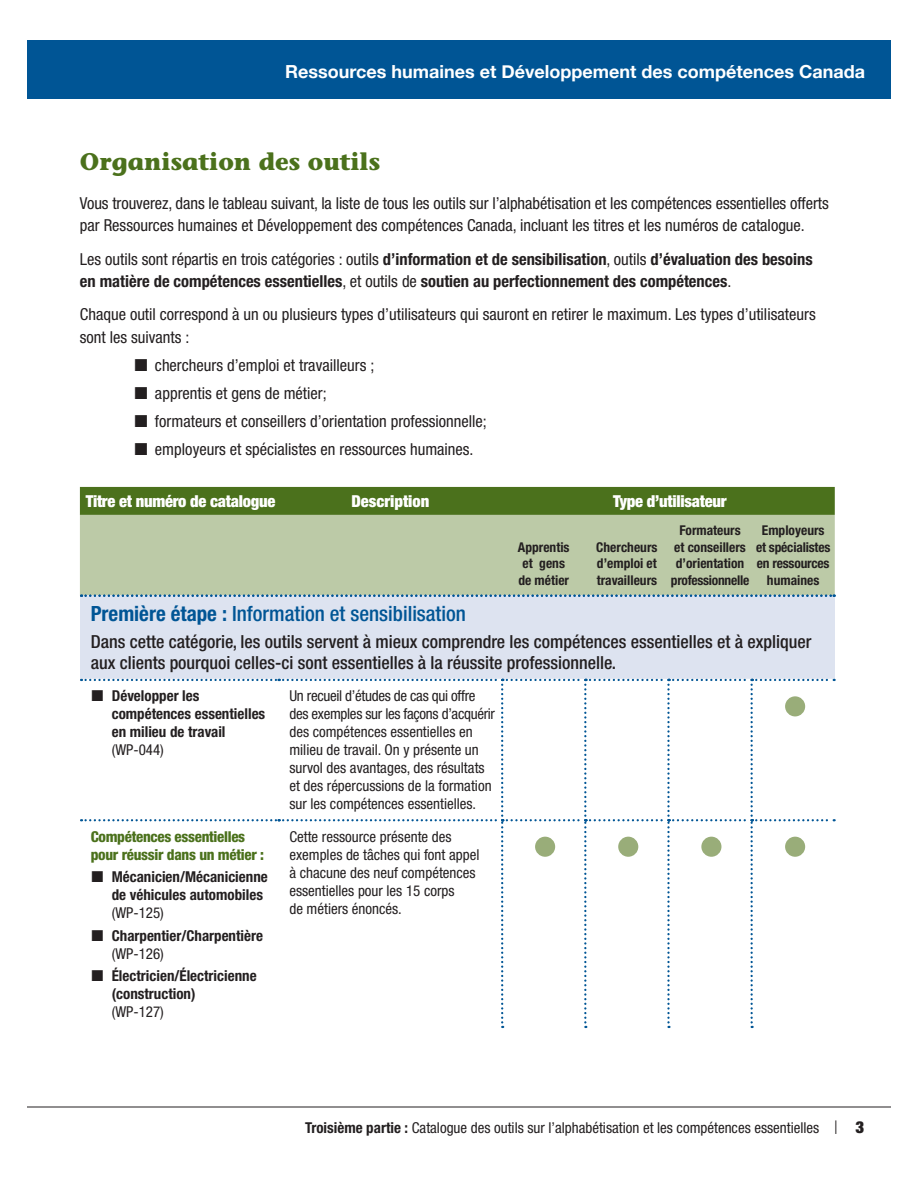
<style>
.page{position:relative;width:918px;height:1188px;background:#fff}
.page>*{position:absolute;margin:0;border:0;box-sizing:border-box;transform-origin:0 0}
.Body_heading_1{font:700 24px "Stone Informal Std";color:#4b711c}
.Étape{font:500 condensed 21px "Helvetica Neue LT Std";color:#005595}
.Description_étape{font:500 condensed 18px/21.6px "Helvetica Neue LT Std";color:#231f20}
.t1{font:700 18px "Helvetica Neue";color:#fff}
.Body_text{font:condensed 16.5px/22.5px "Helvetica Neue LT Std";color:#231f20}
.Body_text-2{font:700 condensed 16.5px/22.5px "Helvetica Neue LT Std";color:#231f20}
.t2{font:900 condensed 16.5px "Helvetica Neue LT Std";letter-spacing:-.015em;color:#fff}
.t3{font:condensed 15px/18px "Helvetica Neue LT Std";color:#231f20}
.t4{font:700 condensed 15px/18px "Helvetica Neue LT Std";color:#231f20}
.Heading_vert{font:800 condensed 15px/18px "Helvetica Neue LT Std";letter-spacing:-.02em;color:#4b711c}
.t5{font:700 condensed 13.5px/16.5px "Helvetica Neue LT Std";color:#231f20;text-align:center}
.s1{font-weight:400}
.s2{font-weight:700}
.s3{font-family:"Helvetica Neue";font-stretch:normal;font-size:13.5px}
.s4{font-weight:900;font-size:16.5px}
</style>
<div class="page">
<div style="left:80px;top:487px;width:755px;height:28px;background:#4b711c"></div>
<div style="left:80px;top:515px;width:755px;height:81px;background:#bccaa7"></div>
<div style="left:80px;top:596px;width:755px;height:84px;background:#dde3f0"></div>
<svg style="left:81px;top:595px;width:754px;height:2px"></svg>
<div style="left:27px;top:40px;width:864px;height:58px;background:#005595"></div>
<hr style="left:27px;top:1107px;width:864px;height:1px;background:#231f20">
<svg style="left:81px;top:679px;width:754px;height:349px"></svg>
<p class="t1" style="left:285px;top:60px;width:581px">Ressources humaines et Développement des compétences Canada</p>
<p class="Body_heading_1" style="left:80px;top:147px;width:302px">Organisation des outils</p>
<p class="Body_text" style="left:80px;top:192px;width:750px">Vous trouverez, dans le tableau suivant, la liste de tous les outils sur l’alphabétisation et les compétences essentielles offerts par Ressources humaines et Développement des compétences Canada, incluant les titres et les numéros de catalogue.</p>
<p class="Body_text-2" style="left:80px;top:247px;width:734px"><span class="s1">Les outils sont répartis en trois catégories : outils</span> d’information et de sensibilisation<span class="s1">, outils</span> d’évaluation des besoins en matière de compétences essentielles<span class="s1">, et outils de</span> soutien au perfectionnement des compétences<span class="s1">.</span></p>
<p class="Body_text" style="left:80px;top:303px;width:737px">Chaque outil correspond à un ou plusieurs types d’utilisateurs qui sauront en retirer le maximum. Les types d’utilisateurs sont les suivants :</p>
<p class="Body_text" style="left:155px;top:354px;width:221px">chercheurs d’emploi et travailleurs ;</p>
<p class="Body_text" style="left:155px;top:382px;width:173px">apprentis et gens de métier;</p>
<p class="Body_text" style="left:155px;top:409px;width:333px">formateurs et conseillers d’orientation professionnelle;</p>
<p class="Body_text" style="left:155px;top:437px;width:320px">employeurs et spécialistes en ressources humaines.</p>
<p class="t2" style="left:86px;top:491px;width:191px">Titre et numéro de catalogue</p>
<p class="t2" style="left:351px;top:491px;width:79px">Description</p>
<p class="t2" style="left:613px;top:491px;width:115px">Type d’utilisateur</p>
<p class="t5" style="left:518px;top:539px;width:53px">Apprentis et gens de métier</p>
<p class="t5" style="left:596px;top:539px;width:63px;text-align:justify">Chercheurs d’emploi et travailleurs</p>
<p class="t5" style="left:671px;top:522px;width:80px">Formateurs<br>et conseillers d’orientation professionnelle</p>
<p class="t5" style="left:756px;top:522px;width:76px">Employeurs et spécialistes en ressources humaines</p>
<p class="Étape" style="left:91px;top:601px;width:377px"><span class="s2">Première étape :</span> Information et sensibilisation</p>
<p class="Description_étape" style="left:91px;top:630px;width:722px">Dans cette catégorie, les outils servent à mieux comprendre les compétences essentielles et à expliquer aux clients pourquoi celles-ci sont essentielles à la réussite professionnelle.</p>
<p class="t4" style="left:112px;top:687px;width:155px">Développer les compétences essentielles en milieu de travail <span class="s1">(WP‑044)</span></p>
<p class="t3" style="left:289px;top:687px;width:207px">Un recueil d’études de cas qui offre des exemples sur les façons d’acquérir des compétences essentielles en milieu de travail. On y présente un survol des avantages, des résultats et des répercussions de la formation sur les compétences essentielles.</p>
<p class="Heading_vert" style="left:91px;top:827px;width:175px">Compétences essentielles pour réussir dans un métier :</p>
<p class="t4" style="left:112px;top:868px;width:158px">Mécanicien/Mécanicienne de véhicules automobiles <span class="s1">(WP-125)</span></p>
<p class="t4" style="left:112px;top:926px;width:153px">Charpentier/Charpentière <span class="s1">(WP‑126)</span></p>
<p class="t4" style="left:112px;top:967px;width:146px">Électricien/Électricienne (construction)<br><span class="s1">(WP‑127)</span></p>
<p class="t3" style="left:289px;top:827px;width:192px">Cette ressource présente des exemples de tâches qui font appel à chacune des neuf compétences essentielles pour les 15 corps<br>de métiers énoncés.</p>
<p class="t3" style="left:305px;top:1118px;width:560px"><span class="s2">Troisième partie :</span> Catalogue des outils sur l’alphabétisation et les compétences essentielles <span class="s3">|</span> <span class="s4">3</span></p>
</div>
